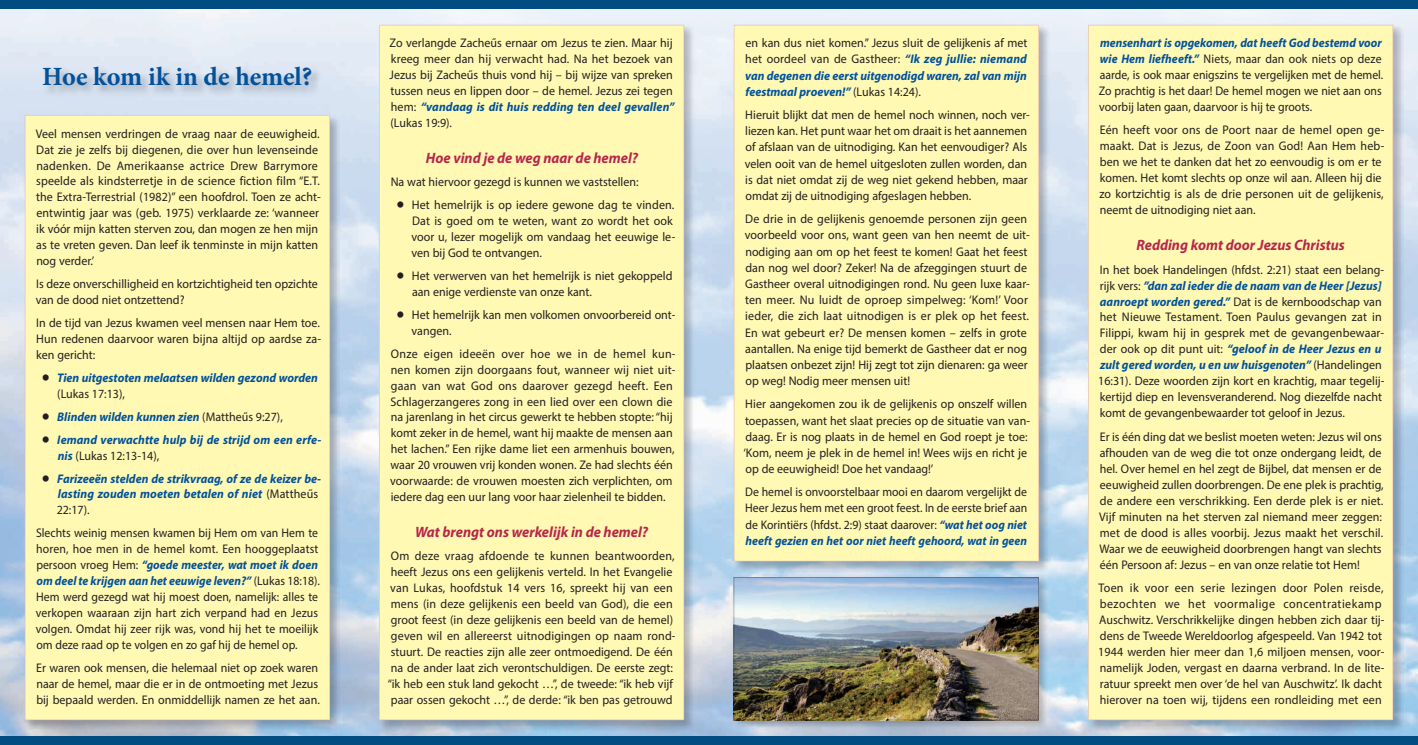
<style>
.page{position:relative;width:1418px;height:745px;background:#fff}
.page>*{position:absolute;margin:0;border:0;box-sizing:border-box;transform-origin:0 0}
.t1{font:700 26.25px "Minion Pro";color:#01519b}
.t2{font:italic 700 15px "Myriad Pro";color:#b6274b;scale:.96 1}
.t3{font:12.5px/15.9px "Myriad Pro";color:#231f20;scale:.96 1}
.t4{font:12.5px/15.9px "Myriad Pro";color:#231f20;scale:.94 1}
.t5{font:italic 700 12.5px/15.9px "Myriad Pro";color:#01519b;scale:.96 1}
.s1{font-family:"Cg Omega";font-weight:400;font-style:normal;color:#231f20}
.s2{font-weight:400;font-style:normal;color:#231f20}
.s3{font-weight:700;font-style:italic;color:#01519b}
.s4{font-family:"Cg Omega"}
</style>
<div class="page">
<img style="left:1374px;top:33px;width:43px;height:702px">
<div style="left:0;top:735px;width:1417px;height:9px;background:#014d82"></div>
<div style="left:0;top:0;width:1417px;height:9px;background:#014d82"></div>
<img style="left:730px;top:574px;width:318px;height:156px">
<img style="left:733px;top:577px;width:305px;height:142px">
<img style="left:23px;top:114px;width:318px;height:617px">
<div style="left:25px;top:115px;width:305px;height:604px;background:#fff9b4"></div>
<img style="left:378px;top:23px;width:318px;height:708px">
<div style="left:379px;top:25px;width:305px;height:694px;background:#fff9b4"></div>
<img style="left:732px;top:23px;width:318px;height:550px">
<div style="left:733px;top:25px;width:305px;height:536px;background:#fff9b4"></div>
<img style="left:1086px;top:23px;width:318px;height:708px">
<div style="left:1088px;top:25px;width:305px;height:694px;background:#fff9b4"></div>
<h1 class="t1" style="left:42px;top:58px;width:272px">Hoe kom ik in de hemel?</h1>
<p class="t3" style="left:36px;top:125px;width:298px">Veel mensen verdringen de vraag naar de eeuwigheid.<br>Dat zie je zelfs bij diegenen, die over hun levenseinde nadenken. De Amerikaanse actrice Drew Barrymore speelde als kindsterretje in de science fiction film “E.T. the Extra-Terrestrial (1982)” een hoofdrol. Toen ze acht&shy;entwintig jaar was (geb. 1975) verklaarde ze: ‘wanneer ik vóór mijn katten sterven zou, dan mogen ze hen mijn as te vreten geven. Dan leef ik tenminste in mijn katten nog verder.’</p>
<p class="t3" style="left:36px;top:275px;width:295px">Is deze onverschilligheid en kortzichtigheid ten opzichte van de dood niet ontzettend?</p>
<p class="t3" style="left:36px;top:314px;width:298px;text-align:justify">In de tijd van Jezus kwamen veel mensen naar Hem toe.<br>Hun redenen daarvoor waren bijna altijd op aardse za&shy;ken gericht:</p>
<p class="t5" style="left:57px;top:369px;width:273px;text-indent:-16px"><span class="s1">•</span> Tien uitgestoten melaatsen wilden gezond worden <span class="s2">(Lukas 17:13),</span></p>
<p class="t5" style="left:42px;top:408px;width:253px"><span class="s1">•</span> Blinden wilden kunnen zien <span class="s2">(Mattheűs 9:27),</span></p>
<p class="t5" style="left:58px;top:431px;width:276px;text-indent:-16px"><span class="s1">•</span> Iemand verwachtte hulp bij de strijd om een erfe&shy;nis <span class="s2">(Lukas 12:13-14),</span></p>
<p class="t5" style="left:57px;top:469px;width:277px;text-indent:-15px"><span class="s1">•</span> Farizeeën stelden de strikvraag, of ze de keizer be&shy;lasting zouden moeten betalen of niet <span class="s2">(Mattheűs<br>22:17).</span></p>
<p class="t4" style="left:36px;top:524px;width:304px">Slechts weinig mensen kwamen bij Hem om van Hem te horen, hoe men in de hemel komt. Een hooggeplaatst persoon vroeg Hem: <span class="s3">“goede meester, wat moet ik doen om deel te krijgen aan het eeuwige leven?”</span> (Lukas 18:18).<br>Hem werd gezegd wat hij moest doen, namelijk: alles te verkopen waaraan zijn hart zich verpand had en Jezus volgen. Omdat hij zeer rijk was, vond hij het te moeilijk om deze raad op te volgen en zo gaf hij de hemel op.</p>
<p class="t3" style="left:36px;top:659px;width:297px">Er waren ook mensen, die helemaal niet op zoek waren naar de hemel, maar die er in de ontmoeting met Jezus bij bepaald werden. En onmiddellijk namen ze het aan.</p>
<p class="t3" style="left:389px;top:35px;width:298px">Zo verlangde Zacheűs ernaar om Jezus te zien. Maar hij kreeg meer dan hij verwacht had. Na het bezoek van Jezus bij Zacheűs thuis vond hij – bij wijze van spreken tussen neus en lippen door – de hemel. Jezus zei tegen hem: <span class="s3">“vandaag is dit huis redding ten deel gevallen” </span>(Lukas 19:9).</p>
<p class="t2" style="left:426px;top:148px;width:223px">Hoe vind je de weg naar de hemel?</p>
<p class="t3" style="left:391px;top:173px;width:260px">Na wat hiervoor gezegd is kunnen we vaststellen:</p>
<p class="t3" style="left:411px;top:196px;width:276px;text-indent:-15px"><span class="s4">•</span> Het hemelrijk is op iedere gewone dag te vinden.<br>Dat is goed om te weten, want zo wordt het ook voor u, lezer mogelijk om vandaag het eeuwige le&shy;ven bij God te ontvangen.</p>
<p class="t3" style="left:412px;top:267px;width:273px;text-indent:-16px"><span class="s4">•</span> Het verwerven van het hemelrijk is niet gekoppeld aan enige verdienste van onze kant.</p>
<p class="t3" style="left:411px;top:306px;width:276px;text-indent:-15px"><span class="s4">•</span> Het hemelrijk kan men volkomen onvoorbereid ont&shy;vangen.</p>
<p class="t3" style="left:390px;top:345px;width:299px">Onze eigen ideeën over hoe we in de hemel kun&shy;nen komen zijn doorgaans fout, wanneer wij niet uit&shy;gaan van wat God ons daarover gezegd heeft. Een Schlagerzangeres zong in een lied over een clown die na jarenlang in het circus gewerkt te hebben stopte: “hij komt zeker in de hemel, want hij maakte de mensen aan het lachen.” Een rijke dame liet een armenhuis bouwen, waar 20 vrouwen vrij konden wonen. Ze had slechts één voorwaarde: de vrouwen moesten zich verplichten, om iedere dag een uur lang voor haar zielenheil te bidden.</p>
<p class="t2" style="left:415px;top:522px;width:244px">Wat brengt ons werkelijk in de hemel?</p>
<p class="t3" style="left:388px;top:547px;width:301px">Om deze vraag afdoende te kunnen beantwoorden, heeft Jezus ons een gelijkenis verteld. In het Evangelie van Lukas, hoofdstuk 14 vers 16, spreekt hij van een mens (in deze gelijkenis een beeld van God), die een groot feest (in deze gelijkenis een beeld van de hemel) geven wil en allereerst uitnodigingen op naam rond&shy;stuurt. De reacties zijn alle zeer ontmoedigend. De één na de ander laat zich verontschuldigen. De eerste zegt: “ik heb een stuk land gekocht …”, de tweede: “ik heb vijf paar ossen gekocht …”, de derde: “ik ben pas getrouwd</p>
<p class="t3" style="left:745px;top:35px;width:296px;text-align:justify">en kan dus niet komen.” Jezus sluit de gelijkenis af met het oordeel van de Gastheer: <span class="s3">“Ik zeg jullie: niemand van degenen die eerst uitgenodigd waren, zal van mijn feestmaal proeven!”</span> (Lukas 14:24).</p>
<p class="t3" style="left:744px;top:106px;width:298px">Hieruit blijkt dat men de hemel noch winnen, noch ver&shy;liezen kan. Het punt waar het om draait is het aannemen of afslaan van de uitnodiging. Kan het eenvoudiger? Als velen ooit van de hemel uitgesloten zullen worden, dan is dat niet omdat zij de weg niet gekend hebben, maar omdat zij de uitnodiging afgeslagen hebben.</p>
<p class="t3" style="left:744px;top:211px;width:298px">De drie in de gelijkenis genoemde personen zijn geen voorbeeld voor ons, want geen van hen neemt de uit&shy;nodiging aan om op het feest te komen! Gaat het feest dan nog wel door? Zeker! Na de afzeggingen stuurt de Gastheer overal uitnodigingen rond. Nu geen luxe kaar&shy;ten meer. Nu luidt de oproep simpelweg: ‘Kom!’ Voor ieder, die zich laat uitnodigen is er plek op het feest.<br>En wat gebeurt er? De mensen komen – zelfs in grote aantallen. Na enige tijd bemerkt de Gastheer dat er nog plaatsen onbezet zijn! Hij zegt tot zijn dienaren: ga weer op weg! Nodig meer mensen uit!</p>
<p class="t3" style="left:743px;top:395px;width:300px">Hier aangekomen zou ik de gelijkenis op onszelf willen toepassen, want het slaat precies op de situatie van van&shy;daag. Er is nog plaats in de hemel en God roept je toe: ‘Kom, neem je plek in de hemel in! Wees wijs en richt je op de eeuwigheid! Doe het vandaag!’</p>
<p class="t4" style="left:745px;top:483px;width:301px;text-align:justify">De hemel is onvoorstelbaar mooi en daarom vergelijkt de Heer Jezus hem met een groot feest. In de eerste brief aan de Korintiërs (hfdst. 2:9) staat daarover: <span class="s3">“wat het oog niet heeft gezien en het oor niet heeft gehoord, wat in geen</span></p>
<p class="t4" style="left:1098px;top:35px;width:304px"><span class="s3">mensenhart is opgekomen, dat heeft God bestemd voor wie Hem liefheeft.”</span> Niets, maar dan ook niets op deze aarde, is ook maar enigszins te vergelijken met de hemel.<br>Zo prachtig is het daar! De hemel mogen we niet aan ons voorbij laten gaan, daarvoor is hij te groots.</p>
<p class="t3" style="left:1099px;top:122px;width:298px">Eén heeft voor ons de Poort naar de hemel open ge&shy;maakt. Dat is Jezus, de Zoon van God! Aan Hem heb&shy;ben we het te danken dat het zo eenvoudig is om er te komen. Het komt slechts op onze wil aan. Alleen hij die zo kortzichtig is als de drie personen uit de gelijkenis, neemt de uitnodiging niet aan.</p>
<p class="t2" style="left:1136px;top:235px;width:218px">Redding komt door Jezus Christus</p>
<p class="t3" style="left:1098px;top:261px;width:300px">In het boek Handelingen (hfdst. 2:21) staat een belang&shy;rijk vers: <span class="s3">”dan zal ieder die de naam van de Heer [Jezus] aanroept worden gered.”</span> Dat is de kernboodschap van het Nieuwe Testament. Toen Paulus gevangen zat in Filippi, kwam hij in gesprek met de gevangenbewaar&shy;der ook op dit punt uit: <span class="s3">“geloof in de Heer Jezus en u zult gered worden, u en uw huisgenoten”</span> (Handelingen 16:31). Deze woorden zijn kort en krachtig, maar tegelij&shy;kertijd diep en levensveranderend. Nog diezelfde nacht komt de gevangenbewaarder tot geloof in Jezus.</p>
<p class="t3" style="left:1099px;top:428px;width:298px">Er is één ding dat we beslist moeten weten: Jezus wil ons afhouden van de weg die tot onze ondergang leidt, de hel. Over hemel en hel zegt de Bijbel, dat mensen er de eeuwigheid zullen doorbrengen. De ene plek is prachtig, de andere een verschrikking. Een derde plek is er niet.<br>Vijf minuten na het sterven zal niemand meer zeggen: met de dood is alles voorbij. Jezus maakt het verschil.<br>Waar we de eeuwigheid doorbrengen hangt van slechts één Persoon af: Jezus – en van onze relatie tot Hem!</p>
<p class="t3" style="left:1098px;top:578px;width:300px">Toen ik voor een serie lezingen door Polen reisde, bezochten we het voormalige concentratiekamp Auschwitz. Verschrikkelijke dingen hebben zich daar tij&shy;dens de Tweede Wereldoorlog afgespeeld. Van 1942 tot 1944 werden hier meer dan 1,6 miljoen mensen, voor&shy;namelijk Joden, vergast en daarna verbrand. In de lite&shy;ratuur spreekt men over ‘de hel van Auschwitz’. Ik dacht hierover na toen wij, tijdens een rondleiding met een</p>
</div>
